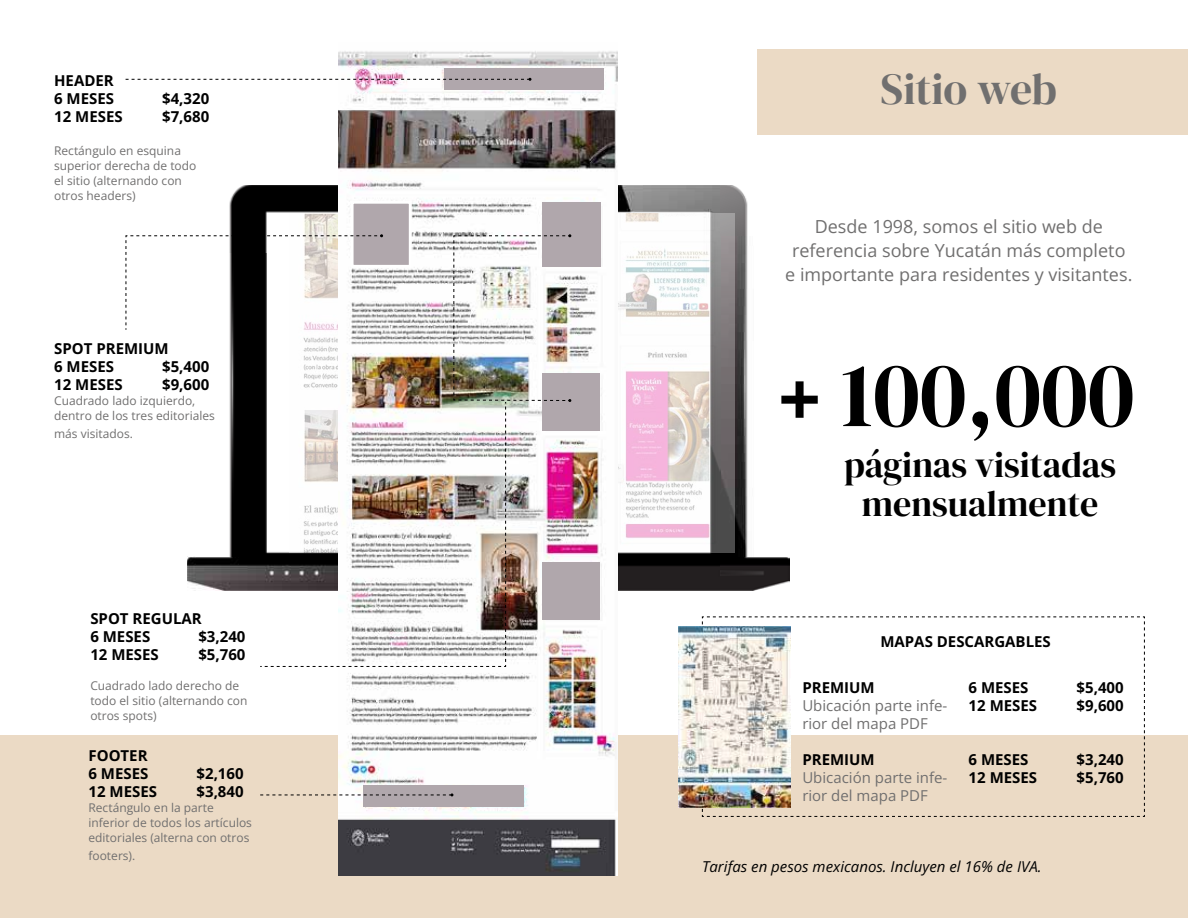
<style>
.page{position:relative;width:1188px;height:918px;background:#fff}
.page>*{position:absolute;margin:0;border:0;box-sizing:border-box;transform-origin:0 0}
.t1{font:93px "DM Serif Display";color:#000}
.t2{font:43.65px "DM Serif Display";color:#706f6f}
.t3{font:36px/39px "DM Serif Display";color:#000;text-align:center}
.t4{font:18px/24px "Open Sans";color:#706f6f;text-align:center}
.t5{font:700 15px/18px "Open Sans";color:#000}
.t6{font:15px/18px "Open Sans";color:#706f6f}
.t7{font:italic 15px "Open Sans";color:#000}
.t8{font:12px/15px "Open Sans";color:#706f6f}
.s1{font-family:"Open Sans";font-weight:700;font-size:75px}
</style>
<div class="page">
<div style="left:758px;top:50px;width:430px;height:85px;background:#ebdac5"></div>
<img style="left:618px;top:185px;width:102px;height:406px">
<img style="left:720px;top:557px;width:70px;height:34px">
<img style="left:229px;top:185px;width:109px;height:49px">
<img style="left:720px;top:185px;width:28px;height:372px">
<img style="left:289px;top:214px;width:446px;height:339px">
<div style="left:0;top:736px;width:1188px;height:182px;background:#ebdac5"></div>
<img style="left:339px;top:51px;width:279px;height:824px">
<div style="left:444px;top:69px;width:159px;height:21px;background:#b0a7ac"></div>
<div style="left:542px;top:202px;width:58px;height:64px;background:#b0a7ac"></div>
<div style="left:352px;top:202px;width:58px;height:64px;background:#b0a7ac"></div>
<div style="left:351px;top:201px;width:61px;height:67px;border:3px solid #fff"></div>
<div style="left:543px;top:373px;width:57px;height:58px;background:#b0a7ac"></div>
<div style="left:543px;top:562px;width:57px;height:57px;background:#b0a7ac"></div>
<div style="left:363px;top:785px;width:161px;height:21px;background:#b0a7ac"></div>
<svg style="left:126px;top:78px;width:405px;height:3px"></svg>
<img style="left:125px;top:234px;width:446px;height:433px">
<svg style="left:702px;top:616px;width:443px;height:201px"></svg>
<img style="left:679px;top:626px;width:112px;height:181px">
<svg style="left:260px;top:793px;width:193px;height:3px"></svg>
<p class="t5" style="left:54px;top:71px;width:61px">HEADER<br>6 MESES</p>
<p class="t5" style="left:162px;top:89px;width:49px">$4,320</p>
<p class="t5" style="left:54px;top:107px;width:70px">12 MESES</p>
<p class="t5" style="left:162px;top:107px;width:49px">$7,680</p>
<p class="t8" style="left:54px;top:143px;width:144px">Rectángulo en esquina superior derecha de todo el sitio (alternando con otros headers)</p>
<p class="t5" style="left:54px;top:339px;width:116px">SPOT PREMIUM<br>6 MESES</p>
<p class="t5" style="left:162px;top:357px;width:49px">$5,400</p>
<p class="t5" style="left:54px;top:375px;width:70px">12 MESES</p>
<p class="t5" style="left:162px;top:375px;width:49px">$9,600</p>
<p class="t8" style="left:54px;top:393px;width:162px">Cuadrado lado izquierdo, dentro de los tres editoriales</p>
<p class="t8" style="left:54px;top:426px;width:80px">más visitados.</p>
<p class="t5" style="left:90px;top:609px;width:113px">SPOT REGULAR<br>6 MESES</p>
<p class="t5" style="left:198px;top:627px;width:49px">$3,240</p>
<p class="t5" style="left:90px;top:645px;width:70px">12 MESES</p>
<p class="t5" style="left:198px;top:645px;width:49px">$5,760</p>
<p class="t8" style="left:90px;top:678px;width:159px">Cuadrado lado derecho de todo el sitio (alternando con otros spots)</p>
<p class="t5" style="left:89px;top:746px;width:61px">FOOTER<br>6 MESES</p>
<p class="t5" style="left:197px;top:764px;width:49px">$2,160</p>
<p class="t5" style="left:89px;top:782px;width:70px">12 MESES</p>
<p class="t5" style="left:197px;top:782px;width:49px">$3,840</p>
<p class="t8" style="left:89px;top:800px;width:165px">Rectángulo en la parte inferior de todos los artículos editoriales (alterna con otros</p>
<p class="t8" style="left:89px;top:848px;width:48px">footers).</p>
<h2 class="t2" style="left:881px;top:64px;width:178px">Sitio web</h2>
<h3 class="t4" style="left:785px;top:214px;width:349px">Desde 1998, somos el sitio web de referencia sobre Yucatán más completo e importante para residentes y visitantes.</h3>
<h1 class="t1" style="left:778px;top:341px;width:358px"><span class="s1">+</span> 100,000</h1>
<h3 class="t3" style="left:844px;top:446px;width:274px">páginas visitadas mensualmente</h3>
<p class="t5" style="left:880px;top:633px;width:172px">MAPAS DESCARGABLES</p>
<p class="t5" style="left:802px;top:678px;width:74px">PREMIUM</p>
<p class="t6" style="left:802px;top:696px;width:147px">Ubicación parte infe&shy;rior del mapa PDF</p>
<p class="t5" style="left:802px;top:750px;width:74px">PREMIUM</p>
<p class="t6" style="left:802px;top:768px;width:147px">Ubicación parte infe&shy;rior del mapa PDF</p>
<p class="t5" style="left:969px;top:678px;width:61px">6 MESES</p>
<p class="t5" style="left:1077px;top:678px;width:49px">$5,400</p>
<p class="t5" style="left:969px;top:696px;width:70px">12 MESES</p>
<p class="t5" style="left:1077px;top:696px;width:49px">$9,600</p>
<p class="t5" style="left:969px;top:750px;width:61px">6 MESES</p>
<p class="t5" style="left:1077px;top:750px;width:49px">$3,240</p>
<p class="t5" style="left:969px;top:768px;width:70px">12 MESES</p>
<p class="t5" style="left:1077px;top:768px;width:49px">$5,760</p>
<p class="t7" style="left:702px;top:856px;width:341px">Tarifas en pesos mexicanos. Incluyen el 16% de IVA.</p>
</div>
